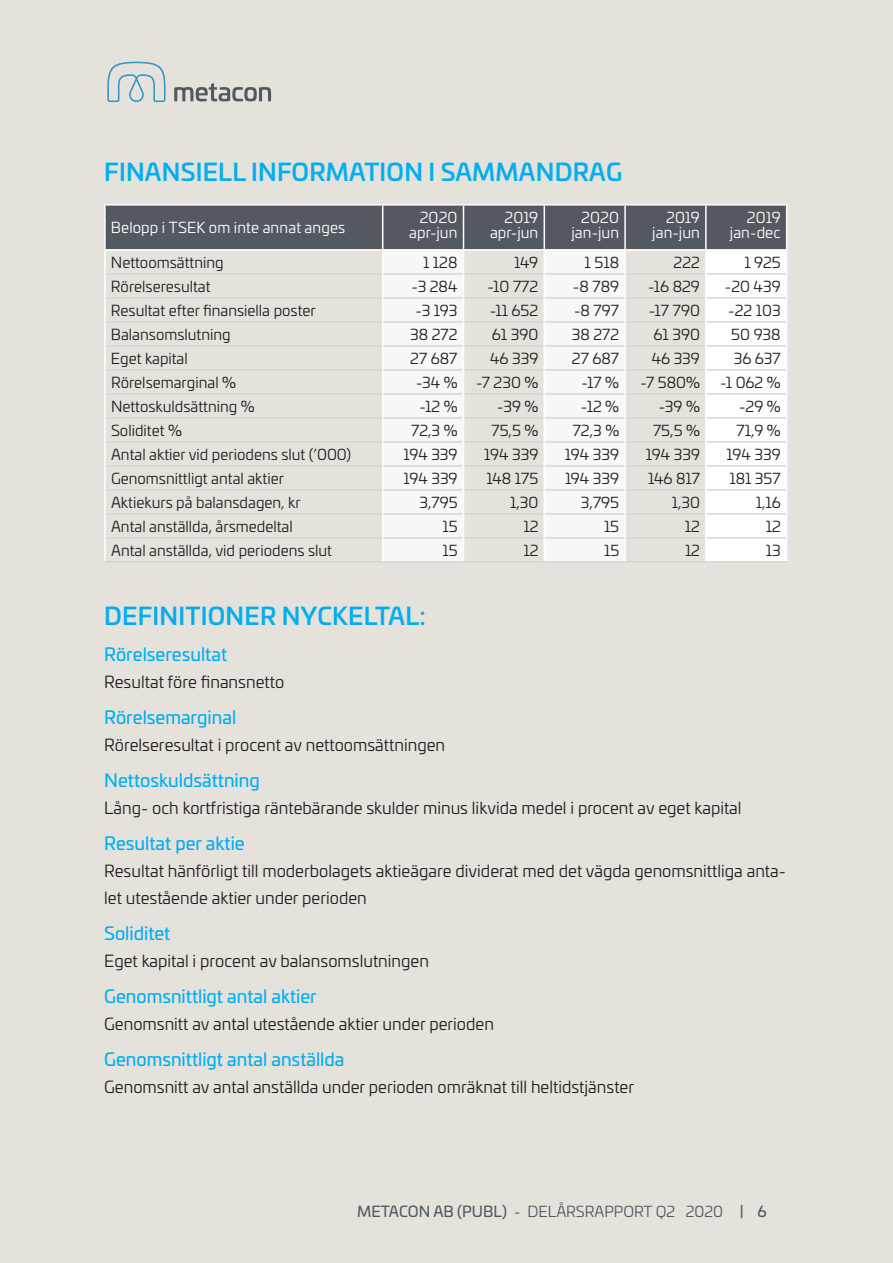
<style>
.page{position:relative;width:893px;height:1263px;background:#e5e2dc}
.page>*{position:absolute;margin:0;border:0;box-sizing:border-box;transform-origin:0 0}
.t1{font:500 24px "Univia Pro";letter-spacing:.01em;color:#00aeef}
.t2{font:18px "Univia Pro";color:#00aeef}
.t3{font:16.5px/27px "Univia Pro";color:#231f20}
.t4{font:15px "Univia Pro";color:#231f20}
.t5{font:15px/15px "Univia Pro";letter-spacing:.005em;color:#fff;text-align:right}
.t6{font:15px "Univia Pro";color:#53595f}
.s1{font-style:inherit}
</style>
<div class="page">
<svg style="left:174px;top:83px;width:97px;height:18px"></svg>
<svg style="left:107px;top:62px;width:58px;height:40px"></svg>
<hr style="left:104px;top:561px;width:279px;height:2px;background:#d4d6d4">
<hr style="left:383px;top:561px;width:80px;height:2px;background:#d4d6d4">
<hr style="left:463px;top:561px;width:81px;height:2px;background:#d4d6d4">
<hr style="left:544px;top:561px;width:81px;height:2px;background:#d4d6d4">
<hr style="left:625px;top:561px;width:81px;height:2px;background:#d4d6d4">
<hr style="left:706px;top:561px;width:81px;height:2px;background:#d4d6d4">
<hr style="left:104px;top:251px;width:2px;height:23px;background:#fff">
<hr style="left:104px;top:274px;width:2px;height:24px;background:#fff">
<hr style="left:104px;top:298px;width:2px;height:24px;background:#fff">
<hr style="left:104px;top:322px;width:2px;height:24px;background:#fff">
<hr style="left:104px;top:346px;width:2px;height:24px;background:#fff">
<hr style="left:104px;top:370px;width:2px;height:24px;background:#fff">
<hr style="left:104px;top:394px;width:2px;height:24px;background:#fff">
<hr style="left:104px;top:418px;width:2px;height:24px;background:#fff">
<hr style="left:104px;top:442px;width:2px;height:24px;background:#fff">
<hr style="left:104px;top:466px;width:2px;height:24px;background:#fff">
<hr style="left:104px;top:490px;width:2px;height:24px;background:#fff">
<hr style="left:104px;top:514px;width:2px;height:24px;background:#fff">
<hr style="left:104px;top:538px;width:2px;height:23px;background:#fff">
<svg style="left:105px;top:206px;width:682px;height:356px"></svg>
<hr style="left:104px;top:204px;width:279px;height:2px;background:#fff">
<hr style="left:104px;top:206px;width:2px;height:43px;background:#fff">
<hr style="left:383px;top:204px;width:80px;height:2px;background:#fff">
<hr style="left:382px;top:206px;width:1px;height:43px;background:#fff">
<hr style="left:463px;top:204px;width:81px;height:2px;background:#fff">
<hr style="left:463px;top:206px;width:1px;height:43px;background:#fff">
<hr style="left:544px;top:204px;width:81px;height:2px;background:#fff">
<hr style="left:544px;top:206px;width:1px;height:43px;background:#fff">
<hr style="left:625px;top:204px;width:81px;height:2px;background:#fff">
<hr style="left:624px;top:206px;width:2px;height:43px;background:#fff">
<hr style="left:706px;top:204px;width:81px;height:2px;background:#fff">
<hr style="left:705px;top:206px;width:2px;height:43px;background:#fff">
<hr style="left:786px;top:206px;width:1px;height:43px;background:#fff">
<hr style="left:104px;top:249px;width:279px;height:2px;background:#fff">
<hr style="left:383px;top:249px;width:80px;height:2px;background:#fff">
<hr style="left:463px;top:249px;width:81px;height:2px;background:#fff">
<hr style="left:544px;top:249px;width:81px;height:2px;background:#fff">
<hr style="left:625px;top:249px;width:81px;height:2px;background:#fff">
<hr style="left:706px;top:249px;width:81px;height:2px;background:#fff">
<h1 class="t1" style="left:104px;top:154px;width:519px">FINANSIELL INFORMATION I SAMMANDRAG</h1>
<p class="t5" style="left:111px;top:220px;width:236px">Belopp i TSEK om inte annat anges</p>
<p class="t5" style="left:409px;top:209px;width:50px">2020 apr-jun</p>
<p class="t5" style="left:490px;top:209px;width:50px">2019 apr-jun</p>
<p class="t5" style="left:571px;top:209px;width:49px">2020 jan-jun</p>
<p class="t5" style="left:652px;top:209px;width:49px">2019 jan-jun</p>
<p class="t5" style="left:730px;top:209px;width:52px">2019 jan-dec</p>
<p class="t4" style="left:111px;top:251px;width:114px">Nettoomsättning</p>
<p class="t4" style="left:423px;top:251px;width:36px">1 128</p>
<p class="t4" style="left:514px;top:251px;width:26px">149</p>
<p class="t4" style="left:585px;top:251px;width:36px">1 518</p>
<p class="t4" style="left:674px;top:251px;width:28px">222</p>
<p class="t4" style="left:744px;top:251px;width:38px">1 925</p>
<p class="t4" style="left:111px;top:275px;width:101px">Rörelseresultat</p>
<p class="t4" style="left:412px;top:275px;width:47px">-3 284</p>
<p class="t4" style="left:487px;top:275px;width:52px">-10 772</p>
<p class="t4" style="left:573px;top:275px;width:48px">-8 789</p>
<p class="t4" style="left:648px;top:275px;width:53px">-16 829</p>
<p class="t4" style="left:725px;top:275px;width:57px">-20 439</p>
<p class="t4" style="left:111px;top:299px;width:206px">Resultat efter finansiella poster</p>
<p class="t4" style="left:416px;top:299px;width:43px">-3 193</p>
<p class="t4" style="left:490px;top:299px;width:50px">-11 652</p>
<p class="t4" style="left:574px;top:299px;width:46px">-8 797</p>
<p class="t4" style="left:649px;top:299px;width:53px">-17 790</p>
<p class="t4" style="left:728px;top:299px;width:54px">-22 103</p>
<p class="t4" style="left:111px;top:323px;width:121px">Balansomslutning</p>
<p class="t4" style="left:410px;top:323px;width:49px">38 272</p>
<p class="t4" style="left:492px;top:323px;width:48px">61 390</p>
<p class="t4" style="left:572px;top:323px;width:49px">38 272</p>
<p class="t4" style="left:653px;top:323px;width:48px">61 390</p>
<p class="t4" style="left:731px;top:323px;width:51px">50 938</p>
<p class="t4" style="left:111px;top:347px;width:78px">Eget kapital</p>
<p class="t4" style="left:410px;top:347px;width:49px">27 687</p>
<p class="t4" style="left:490px;top:347px;width:50px">46 339</p>
<p class="t4" style="left:572px;top:347px;width:49px">27 687</p>
<p class="t4" style="left:652px;top:347px;width:50px">46 339</p>
<p class="t4" style="left:734px;top:347px;width:49px">36 637</p>
<p class="t4" style="left:111px;top:371px;width:127px">Rörelsemarginal %</p>
<p class="t4" style="left:416px;top:371px;width:124px">-34 % -7 230 %</p>
<p class="t4" style="left:581px;top:371px;width:39px">-17 %</p>
<p class="t4" style="left:640px;top:371px;width:61px">-7 580%</p>
<p class="t4" style="left:720px;top:371px;width:62px">-1 062 %</p>
<p class="t4" style="left:111px;top:395px;width:145px">Nettoskuldsättning %</p>
<p class="t4" style="left:419px;top:395px;width:40px">-12 %</p>
<p class="t4" style="left:497px;top:395px;width:43px">-39 %</p>
<p class="t4" style="left:581px;top:395px;width:40px">-12 %</p>
<p class="t4" style="left:659px;top:395px;width:43px">-39 %</p>
<p class="t4" style="left:739px;top:395px;width:43px">-29 %</p>
<p class="t4" style="left:111px;top:419px;width:72px">Soliditet %</p>
<p class="t4" style="left:411px;top:419px;width:48px">72,3 %</p>
<p class="t4" style="left:491px;top:419px;width:48px">75,5 %</p>
<p class="t4" style="left:573px;top:419px;width:48px">72,3 %</p>
<p class="t4" style="left:653px;top:419px;width:48px">75,5 %</p>
<p class="t4" style="left:736px;top:419px;width:46px">71,9 %</p>
<p class="t4" style="left:111px;top:443px;width:242px">Antal aktier vid periodens slut (’000)</p>
<p class="t4" style="left:403px;top:443px;width:56px">194 339</p>
<p class="t4" style="left:484px;top:443px;width:56px">194 339</p>
<p class="t4" style="left:565px;top:443px;width:56px">194 339</p>
<p class="t4" style="left:646px;top:443px;width:56px">194 339</p>
<p class="t4" style="left:727px;top:443px;width:56px">194 339</p>
<p class="t4" style="left:111px;top:467px;width:174px">Genomsnittligt antal aktier</p>
<p class="t4" style="left:403px;top:467px;width:56px">194 339</p>
<p class="t4" style="left:487px;top:467px;width:53px">148 175</p>
<p class="t4" style="left:565px;top:467px;width:56px">194 339</p>
<p class="t4" style="left:648px;top:467px;width:53px">146 817</p>
<p class="t4" style="left:729px;top:467px;width:53px">181 357</p>
<p class="t4" style="left:111px;top:491px;width:191px">Aktiekurs på balansdagen, kr</p>
<p class="t4" style="left:419px;top:491px;width:40px">3,795</p>
<p class="t4" style="left:510px;top:491px;width:30px">1,30</p>
<p class="t4" style="left:581px;top:491px;width:40px">3,795</p>
<p class="t4" style="left:672px;top:491px;width:30px">1,30</p>
<p class="t4" style="left:756px;top:491px;width:27px">1,16</p>
<p class="t4" style="left:111px;top:515px;width:183px">Antal anställda, årsmedeltal</p>
<p class="t4" style="left:442px;top:515px;width:17px">15</p>
<p class="t4" style="left:523px;top:515px;width:17px">12</p>
<p class="t4" style="left:604px;top:515px;width:17px">15</p>
<p class="t4" style="left:685px;top:515px;width:17px">12</p>
<p class="t4" style="left:766px;top:515px;width:17px">12</p>
<p class="t4" style="left:111px;top:539px;width:222px">Antal anställda, vid periodens slut</p>
<p class="t4" style="left:442px;top:539px;width:17px">15</p>
<p class="t4" style="left:523px;top:539px;width:17px">12</p>
<p class="t4" style="left:604px;top:539px;width:17px">15</p>
<p class="t4" style="left:685px;top:539px;width:17px">12</p>
<p class="t4" style="left:766px;top:539px;width:16px">13</p>
<h1 class="t1" style="left:104px;top:597px;width:323px">DEFINITIONER NYCKELTAL:</h1>
<p class="t2" style="left:104px;top:641px;width:125px">Rörelseresultat</p>
<p class="t3" style="left:104px;top:668px;width:182px">Resultat före finansnetto</p>
<p class="t2" style="left:104px;top:704px;width:134px">Rörelsemarginal</p>
<p class="t3" style="left:104px;top:731px;width:342px">Rörelseresultat i procent av nettoomsättningen</p>
<p class="t2" style="left:104px;top:767px;width:157px">Nettoskuldsättning</p>
<p class="t3" style="left:104px;top:794px;width:639px">Lång- och kortfristiga räntebärande skulder minus likvida medel i procent av eget kapital</p>
<p class="t2" style="left:104px;top:830px;width:142px">Resultat per aktie</p>
<p class="t3" style="left:104px;top:857px;width:683px">Resultat hänförligt till moderbolagets aktieägare dividerat med det vägda genomsnittliga anta&shy;let utestående aktier under perioden</p>
<p class="t2" style="left:104px;top:920px;width:68px">Soliditet</p>
<p class="t3" style="left:104px;top:947px;width:326px">Eget kapital i procent av balansomslutningen</p>
<p class="t2" style="left:104px;top:983px;width:214px">Genomsnittligt antal aktier</p>
<p class="t3" style="left:104px;top:1010px;width:391px">Genomsnitt av antal utestående aktier under perioden</p>
<p class="t2" style="left:104px;top:1046px;width:242px">Genomsnittligt antal anställda</p>
<p class="t3" style="left:104px;top:1073px;width:532px">Genomsnitt av antal anställda under perioden omräknat till heltidstjänster</p>
<p class="t6" style="left:357px;top:1200px;width:411px"><span class="s1">METACON AB (PUBL)</span> - DELÅRSRAPPORT Q2 2020 <span class="s1">| 6</span></p>
</div>
